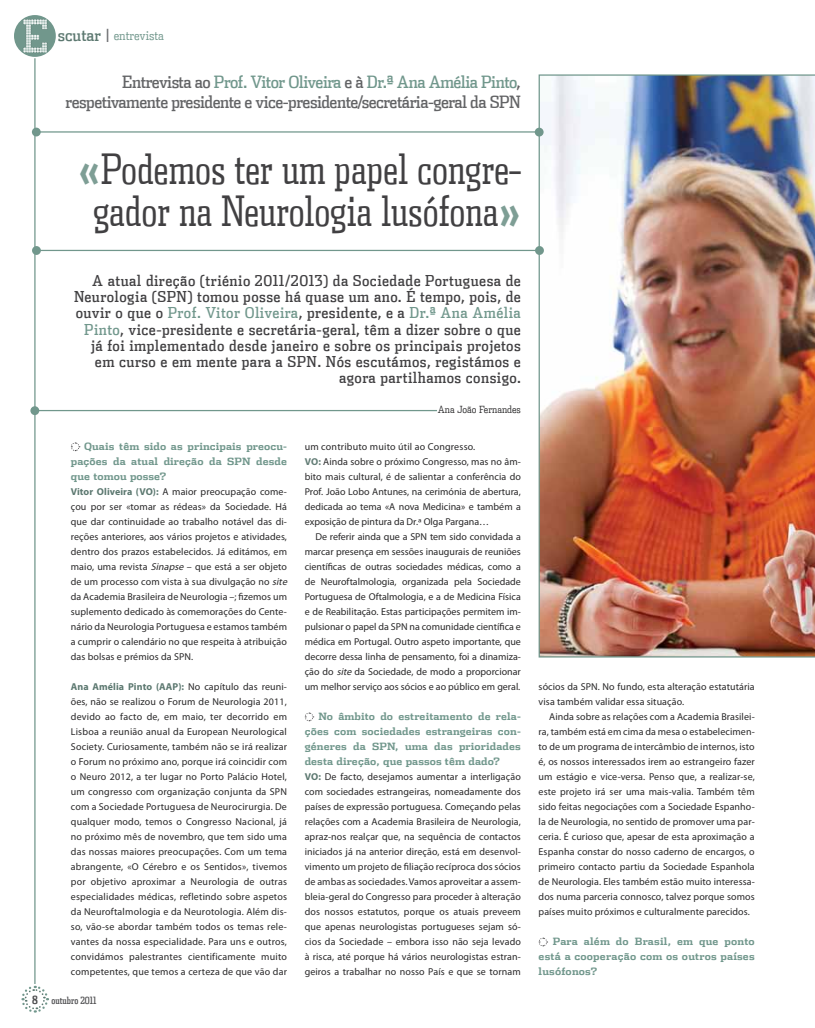
<style>
.page{position:relative;width:815px;height:1028px;background:#fff}
.page>*{position:absolute;margin:0;border:0;box-sizing:border-box;transform-origin:0 0}
.t1{font:300 42.5px/42.5px "Dispatch Comp Tab";color:#414042;text-align:center}
.t2{font:16.88px/20px "Dispatch Cond";letter-spacing:-.03em;color:#636466;text-align:right}
.t3{font:15px/16.2px "Dispatch Cond";letter-spacing:.03em;color:#414042;text-align:right}
.t4{font:300 12.5px "Dispatch Cond Tab";color:#71978c}
.t5{font:10px/15px "Myriad Pro";letter-spacing:.01em;color:#292829;text-align:justify}
.t6{font:700 10px/15px "Dispatch";letter-spacing:.01em;color:#71978c;text-align:justify}
.t7{font:300 10px "Dispatch Cond";color:#292829}
.t8{font:10px "Dispatch Comp";color:#4d4d4f}
.s1{font-weight:400;font-size:16.25px;color:#5c7870}
.s2{font-weight:400;font-size:16.25px;color:#6d6e71}
.s3{color:#71978c}
.s4{font-weight:700;color:#7e9e95}
.s5{font-weight:700;color:#5c7870}
.s6{font-style:italic}
.s7{font-weight:700;font-size:11.25px}
.s8{font-weight:700;color:#627c75}
</style>
<div class="page">
<img style="left:539px;top:74px;width:276px;height:583px">
<div style="left:535px;top:246px;width:9px;height:9px;background:#71978c;border-radius:50%"></div>
<div style="left:32px;top:246px;width:9px;height:9px;background:#71978c;border-radius:50%"></div>
<div style="left:30px;top:406px;width:9px;height:9px;background:#71978c;border-radius:50%"></div>
<div style="left:535px;top:128px;width:9px;height:8px;background:#71978c;border-radius:50%"></div>
<div style="left:32px;top:128px;width:9px;height:8px;background:#71978c;border-radius:50%"></div>
<hr style="left:37px;top:250px;width:503px;height:1px;background:#71978c">
<hr style="left:35px;top:410px;width:402px;height:1px;background:#71978c">
<hr style="left:37px;top:131px;width:502px;height:2px;background:#71978c">
<svg style="left:71px;top:442px;width:9px;height:9px"></svg>
<svg style="left:304px;top:712px;width:10px;height:9px"></svg>
<svg style="left:538px;top:937px;width:10px;height:9px"></svg>
<svg style="left:21px;top:985px;width:28px;height:28px"></svg>
<hr style="left:34px;top:58px;width:2px;height:926px;background:#71978c">
<div style="left:14px;top:15px;width:42px;height:42px;background:#71978c;border-radius:50%"></div>
<img style="left:20px;top:17px;width:30px;height:38px">
<p class="t4" style="left:58px;top:28px;width:108px"><span class="s1">scutar</span> <span class="s2">|</span> entrevista</p>
<h2 class="t2" style="left:66px;top:71px;width:457px">Entrevista ao <span class="s3">Prof. Vitor Oliveira</span> e à <span class="s3">Dr.ª Ana Amélia Pinto</span>, respetivamente presidente e vice-presidente/secretária-geral da SPN</h2>
<h1 class="t1" style="left:78px;top:146px;width:444px"><span class="s4">«</span>Podemos ter um papel congre&shy;gador na Neurologia lusófona<span class="s4">»</span></h1>
<p class="t3" style="left:74px;top:272px;width:448px">A atual direção (triénio 2011/2013) da Sociedade Portuguesa de Neurologia (SPN) tomou posse há quase um ano. É tempo, pois, de ouvir o que o <span class="s3">Prof. Vitor Oliveira</span>, presidente, e a <span class="s3">Dr.ª Ana Amélia Pinto</span>, vice-presidente e secretária-geral, têm a dizer sobre o que já foi implementado desde janeiro e sobre os principais projetos em curso e em mente para a SPN. Nós escutámos, registámos e agora partilhamos consigo.</p>
<p class="t6" style="left:71px;top:438px;width:218px;text-indent:13px">Quais têm sido as principais preocu&shy;pações da atual direção da SPN desde que tomou posse?</p>
<p class="t5" style="left:71px;top:484px;width:220px;text-align:left"><span class="s5">Vitor Oliveira (VO):</span> A maior preocupação come&shy;çou por ser «tomar as rédeas» da Sociedade. Há que dar continuidade ao trabalho notável das di&shy;reções anteriores, aos vários projetos e atividades, dentro dos prazos estabelecidos. Já editámos, em maio, uma revista <span class="s6">Sinapse</span> – que está a ser objeto de um processo com vista à sua divulgação no <span class="s6">site </span>da Academia Brasileira de Neurologia –; fizemos um suplemento dedicado às comemorações do Cente&shy;nário da Neurologia Portuguesa e estamos também a cumprir o calendário no que respeita à atribuição das bolsas e prémios da SPN.</p>
<p class="t5" style="left:71px;top:679px;width:218px"><span class="s5">Ana Amélia Pinto (AAP):</span> No capítulo das reuni&shy;ões, não se realizou o Forum de Neurologia 2011, devido ao facto de, em maio, ter decorrido em Lisboa a reunião anual da European Neurological Society. Curiosamente, também não se irá realizar o Forum no próximo ano, porque irá coincidir com o Neuro 2012, a ter lugar no Porto Palácio Hotel, um congresso com organização conjunta da SPN com a Sociedade Portuguesa de Neurocirurgia. De qualquer modo, temos o Congresso Nacional, já no próximo mês de novembro, que tem sido uma das nossas maiores preocupações. Com um tema abrangente, «O Cérebro e os Sentidos», tivemos por objetivo aproximar a Neurologia de outras especialidades médicas, refletindo sobre aspetos da Neuroftalmologia e da Neurotologia. Além dis&shy;so, vão-se abordar também todos os temas rele&shy;vantes da nossa especialidade. Para uns e outros, convidámos palestrantes cientificamente muito competentes, que temos a certeza de que vão dar</p>
<p class="t8" style="left:32px;top:993px;width:66px"><span class="s7">8</span> outubro 2011</p>
<p class="t7" style="left:438px;top:403px;width:84px">Ana João Fernandes</p>
<p class="t5" style="left:305px;top:439px;width:218px;text-align:left">um contributo muito útil ao Congresso.<br><span class="s8">VO:</span> Ainda sobre o próximo Congresso, mas no âm&shy;bito mais cultural, é de salientar a conferência do Prof. João Lobo Antunes, na cerimónia de abertura, dedicada ao tema «A nova Medicina» e também a exposição de pintura da Dr.ª Olga Pargana…</p>
<p class="t5" style="left:305px;top:529px;width:218px;text-indent:11px">De referir ainda que a SPN tem sido convidada a marcar presença em sessões inaugurais de reuniões científicas de outras sociedades médicas, como a de Neuroftalmologia, organizada pela Sociedade Portuguesa de Oftalmologia, e a de Medicina Física e de Reabilitação. Estas participações permitem im&shy;pulsionar o papel da SPN na comunidade científica e médica em Portugal. Outro aspeto importante, que decorre dessa linha de pensamento, foi a dinamiza&shy;ção do <span class="s6">site</span> da Sociedade, de modo a proporcionar um melhor serviço aos sócios e ao público em geral.</p>
<p class="t6" style="left:305px;top:708px;width:218px;text-indent:14px">No âmbito do estreitamento de rela&shy;ções com sociedades estrangeiras con&shy;géneres da SPN, uma das prioridades desta direção, que passos têm dado?</p>
<p class="t5" style="left:305px;top:769px;width:218px"><span class="s5">VO:</span> De facto, desejamos aumentar a interligação com sociedades estrangeiras, nomeadamente dos países de expressão portuguesa. Começando pelas relações com a Academia Brasileira de Neurologia, apraz-nos realçar que, na sequência de contactos iniciados já na anterior direção, está em desenvol&shy;vimento um projeto de filiação recíproca dos sócios de ambas as sociedades. Vamos aproveitar a assem&shy;bleia-geral do Congresso para proceder à alteração dos nossos estatutos, porque os atuais preveem que apenas neurologistas portugueses sejam só&shy;cios da Sociedade – embora isso não seja levado à risca, até porque há vários neurologistas estran&shy;geiros a trabalhar no nosso País e que se tornam</p>
<p class="t5" style="left:539px;top:679px;width:218px">sócios da SPN. No fundo, esta alteração estatutária visa também validar essa situação.</p>
<p class="t5" style="left:539px;top:709px;width:218px;text-indent:11px">Ainda sobre as relações com a Academia Brasilei&shy;ra, também está em cima da mesa o estabelecimen&shy;to de um programa de intercâmbio de internos, isto é, os nossos interessados irem ao estrangeiro fazer um estágio e vice-versa. Penso que, a realizar-se, este projeto irá ser uma mais-valia. Também têm sido feitas negociações com a Sociedade Espanho&shy;la de Neurologia, no sentido de promover uma par&shy;ceria. É curioso que, apesar de esta aproximação a Espanha constar do nosso caderno de encargos, o primeiro contacto partiu da Sociedade Espanhola de Neurologia. Eles também estão muito interessa&shy;dos numa parceria connosco, talvez porque somos países muito próximos e culturalmente parecidos.</p>
<p class="t6" style="left:539px;top:933px;width:218px;text-indent:14px">Para além do Brasil, em que ponto está a cooperação com os outros países lusófonos?</p>
</div>
